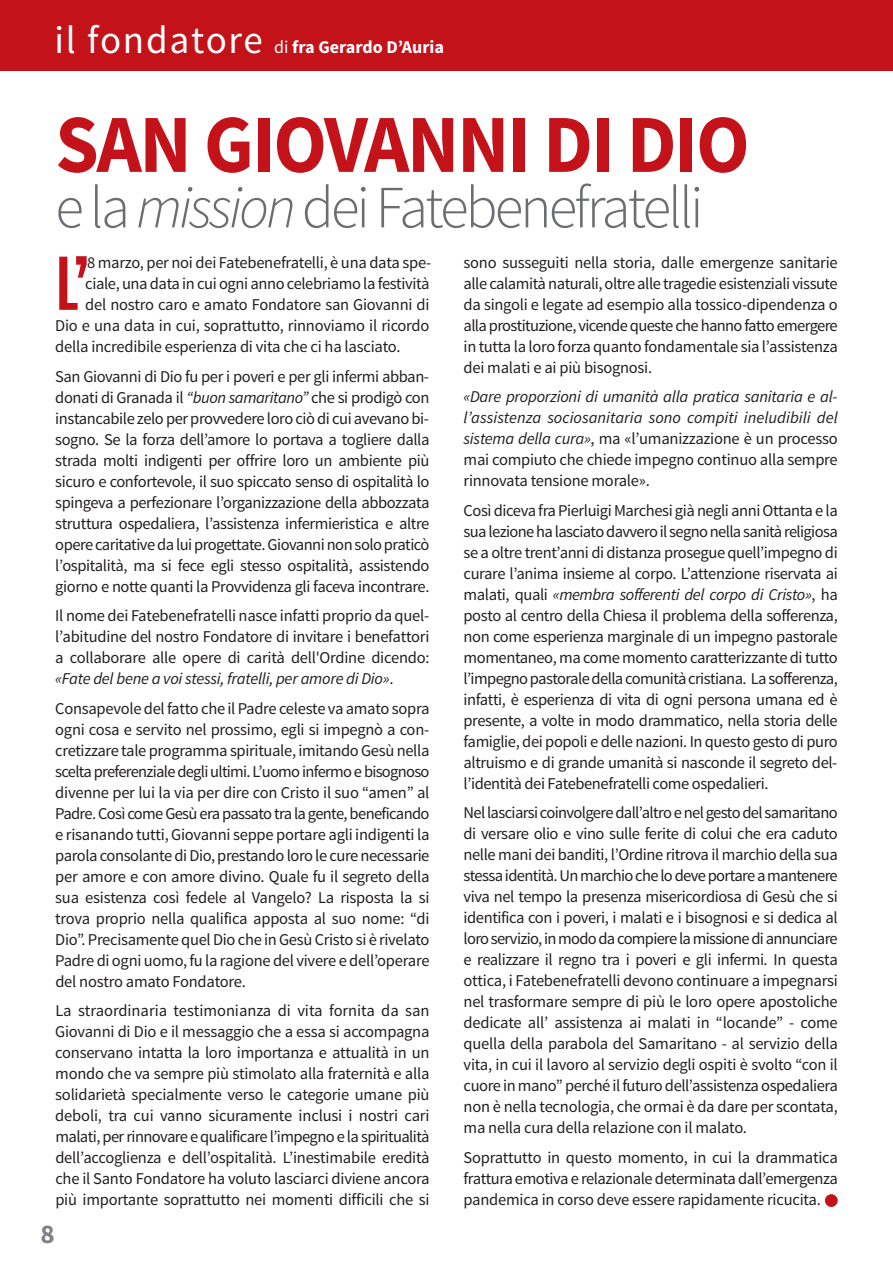
<style>
.page{position:relative;width:893px;height:1263px;background:#fff}
.page>*{position:absolute;margin:0;border:0;box-sizing:border-box;transform-origin:0 0}
.t1{font:700 82.5px "Source Sans Pro";letter-spacing:-.025em;color:#c4121a;scale:.95 1}
.t2{font:700 61.8px "Antonio";color:#c4121a}
.t3{font:300 60px "Source Sans Pro";letter-spacing:-.05em;color:#6c6d70}
.t4{font:700 27px "Source Sans Pro";color:#808285}
.t5{font:700 18px "Source Sans Pro";color:#fff}
.t6{font:16.5px/21px "Source Sans Pro";letter-spacing:-.015em;color:#231f20;text-align:justify}
.t7{font:italic 16.5px/21px "Source Sans Pro";color:#231f20;text-align:justify}
.s1{font-weight:400;font-size:39px}
.s2{font-weight:400}
.s3{font-style:italic}
.s4{font-style:normal}
</style>
<div class="page">
<div style="left:0;top:0;width:893px;height:71px;background:#c4121a"></div>
<div style="left:825px;top:1194px;width:13px;height:13px;background:#c4121a;border-radius:50%"></div>
<p class="t5" style="left:55px;top:36px;width:391px"><span class="s1">il fondatore</span> <span class="s2">di</span> fra Gerardo D’Auria</p>
<h1 class="t1" style="left:55px;top:91px;width:732px">SAN GIOVANNI DI DIO</h1>
<h3 class="t3" style="left:55px;top:171px;width:650px">ela<span class="s3">mission</span>deiFatebenefratelli</h3>
<h2 class="t2" style="left:55px;top:252px;width:36px">L’</h2>
<p class="t6" style="left:87px;top:252px;width:346px">8 marzo, per noi dei Fatebenefratelli, è una data spe-</p>
<p class="t6" style="left:85px;top:273px;width:346px">ciale, una data in cui ogni anno celebriamo la festività</p>
<p class="t6" style="left:85px;top:294px;width:346px">del nostro caro e amato Fondatore san giovanni di</p>
<p class="t6" style="left:55px;top:315px;width:376px">Dio e una data in cui, soprattutto, rinnoviamo il ricordo</p>
<p class="t6" style="left:55px;top:336px;width:347px">della incredibile esperienza di vita che ci ha lasciato.</p>
<p class="t6" style="left:55px;top:366px;width:376px">San giovanni di Dio fu per i poveri e per gli infermi abban&shy;donati di granada il <span class="s3">“buon samaritano”</span> che si prodigò con instancabile zeloperprovvedere lorociòdi cuiavevanobi&shy;sogno. Se la forza dell’amore lo portava a togliere dalla strada molti indigenti per offrire loro un ambiente più sicuro e confortevole, il suo spiccato senso di ospitalità lo spingeva a perfezionare l’organizzazione della abbozzata struttura ospedaliera, l’assistenza infermieristica e altre operecaritativedaluiprogettate.giovanninonsolopraticò l’ospitalità, ma si fece egli stesso ospitalità, assistendo giorno e notte quanti la provvidenza gli faceva incontrare.</p>
<p class="t6" style="left:55px;top:605px;width:376px">il nome dei Fatebenefratelli nasce infatti proprio da quel&shy;l’abitudine del nostro Fondatore di invitare i benefattori a collaborare alle opere di carità dell'ordine dicendo: <span class="s3">«Fate del bene a voi stessi, fratelli, per amore di Dio»</span>.</p>
<p class="t6" style="left:55px;top:698px;width:376px">Consapevole del fatto che il padre celeste va amato sopra ogni cosa e servito nel prossimo, egli si impegnò a con&shy;cretizzare tale programma spirituale, imitando gesù nella scelta preferenziale degli ultimi. l’uomo infermo e bisognoso divenne per lui la via per dire con Cristo il suo “amen” al padre. Così come gesù era passato tra la gente, beneficando e risanando tutti, giovanni seppe portare agli indigenti la parola consolante di Dio, prestando loro le cure necessarie per amore e con amore divino. Quale fu il segreto della sua esistenza così fedele al vangelo? la risposta la si trova proprio nella qualifica apposta al suo nome: “di Dio”. precisamente quel Dio che in gesù Cristo si è rivelato padre di ogni uomo, fu la ragione del vivere e dell’operare del nostro amato Fondatore.</p>
<p class="t6" style="left:55px;top:1000px;width:376px">la straordinaria testimonianza di vita fornita da san giovanni di Dio e il messaggio che a essa si accompagna conservano intatta la loro importanza e attualità in un mondo che va sempre più stimolato alla fraternità e alla solidarietà specialmente verso le categorie umane più deboli, tra cui vanno sicuramente inclusi i nostri cari malati, perrinnovare e qualificare l’impegno e la spiritualità dell’accoglienza e dell’ospitalità. l’inestimabile eredità che il Santo Fondatore ha voluto lasciarci diviene ancora più importante soprattutto nei momenti difficili che si</p>
<h3 class="t4" style="left:40px;top:1217px;width:16px">8</h3>
<p class="t6" style="left:464px;top:252px;width:376px">sono susseguiti nella storia, dalle emergenze sanitarie alle calamità naturali, oltre alle tragedie esistenziali vissute da singoli e legate ad esempio alla tossico-dipendenza o alla prostituzione, vicende queste che hanno fatto emergere in tutta la loro forza quanto fondamentale sia l’assistenza dei malati e ai più bisognosi.</p>
<p class="t7" style="left:464px;top:386px;width:376px">«Dare proporzioni di umanità alla pratica sanitaria e al&shy;l’assistenza sociosanitaria sono compiti ineludibili del sistema della cura»<span class="s4">, ma «l’umanizzazione è un processo mai compiuto che chiede impegno continuo alla sempre rinnovata tensione morale».</span></p>
<p class="t6" style="left:464px;top:500px;width:376px">Cosìdiceva frapierluigiMarchesi giànegli anniottanta e la sualezionehalasciatodavveroil segnonellasanitàreligiosa se a oltre trent’anni di distanza prosegue quell’impegno di curare l’anima insieme al corpo. l’attenzione riservata ai malati, quali <span class="s3">«membra sofferenti del corpo di Cristo»</span>, ha posto al centro della Chiesa il problema della sofferenza, non come esperienza marginale di un impegno pastorale momentaneo, ma come momento caratterizzante di tutto l’impegnopastoraledellacomunitàcristiana. lasofferenza, infatti, è esperienza di vita di ogni persona umana ed è presente, a volte in modo drammatico, nella storia delle famiglie, dei popoli e delle nazioni. in questo gesto di puro altruismo e di grande umanità si nasconde il segreto del&shy;l’identità dei Fatebenefratelli come ospedalieri.</p>
<p class="t6" style="left:464px;top:802px;width:376px">nellasciarsicoinvolgeredall’altroenelgestodel samaritano di versare olio e vino sulle ferite di colui che era caduto nelle mani dei banditi, l’ordine ritrova il marchio della sua stessaidentità.Unmarchiochelodeveportareamantenere viva nel tempo la presenza misericordiosa di gesù che si identifica con i poveri, i malati e i bisognosi e si dedica al loroservizio,inmododacompierelamissionediannunciare e realizzare il regno tra i poveri e gli infermi. in questa ottica, i Fatebenefratelli devono continuare a impegnarsi nel trasformare sempre di più le loro opere apostoliche dedicate all’ assistenza ai malati in “locande” - come quella della parabola del Samaritano - al servizio della vita, in cui il lavoro al servizio degli ospiti è svolto “con il cuore in mano” perché il futuro dell’assistenza ospedaliera non è nella tecnologia, che ormai è da dare per scontata, ma nella cura della relazione con il malato.</p>
<p class="t6" style="left:464px;top:1147px;width:376px">Soprattutto in questo momento, in cui la drammatica frattura emotiva e relazionale determinata dall’emergenza pandemica in corso deve essere rapidamente ricucita.</p>
</div>
